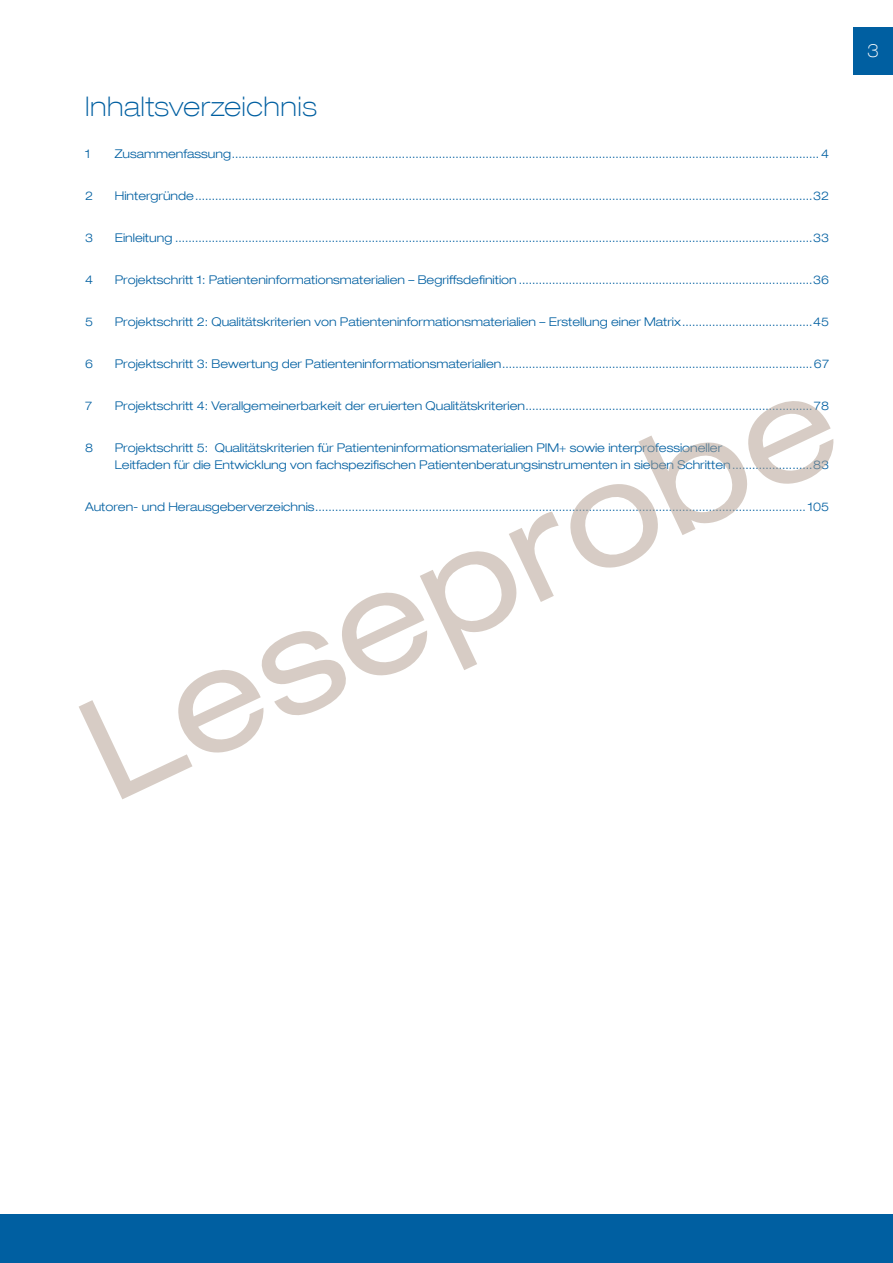
<style>
.page{position:relative;width:893px;height:1263px;background:#fff}
.page>*{position:absolute;margin:0;border:0;box-sizing:border-box;transform-origin:0 0}
.t1{font:100 expanded 27px "Helvetica Neue LT Com";letter-spacing:.02em;color:#005fa1}
.t2{font:100 expanded 18px "Helvetica Neue LT Com";color:#fff}
.t3{font:300 expanded 12px/16.5px "Helvetica Neue LT Com";color:#005fa1}
</style>
<div class="page">
<div style="left:853px;top:27px;width:40px;height:47px;background:#005fa1"></div>
<div style="left:0;top:1214px;width:893px;height:49px;background:#005fa1"></div>
<svg style="left:79px;top:401px;width:755px;height:398px"></svg>
<h1 class="t1" style="left:85px;top:90px;width:233px">Inhaltsverzeichnis</h1>
<p class="t3" style="left:85px;top:146px;width:7px">1</p>
<p class="t3" style="left:115px;top:146px;width:716px">Zusammenfassung................................................................................................................................................................................ 4</p>
<p class="t3" style="left:85px;top:188px;width:10px">2</p>
<p class="t3" style="left:115px;top:188px;width:716px">Hintergründe.........................................................................................................................................................................................32</p>
<p class="t3" style="left:85px;top:230px;width:10px">3</p>
<p class="t3" style="left:115px;top:230px;width:716px">Einleitung ...............................................................................................................................................................................................33</p>
<p class="t3" style="left:85px;top:272px;width:10px">4</p>
<p class="t3" style="left:115px;top:272px;width:716px">Projektschritt 1: Patienteninformationsmaterialien – Begriffsdefinition ........................................................................................36</p>
<p class="t3" style="left:85px;top:314px;width:10px">5</p>
<p class="t3" style="left:115px;top:314px;width:716px">Projektschritt 2: Qualitätskriterien von Patienteninformationsmaterialien – Erstellung einer Matrix.......................................45</p>
<p class="t3" style="left:85px;top:356px;width:10px">6</p>
<p class="t3" style="left:115px;top:356px;width:716px">Projektschritt 3: Bewertung der Patienteninformationsmaterialien.............................................................................................67</p>
<p class="t3" style="left:85px;top:398px;width:9px">7</p>
<p class="t3" style="left:115px;top:398px;width:716px">Projektschritt 4: Verallgemeinerbarkeit der eruierten Qualitätskriterien......................................................................................78</p>
<p class="t3" style="left:85px;top:440px;width:10px">8</p>
<p class="t3" style="left:115px;top:440px;width:716px">Projektschritt 5: Qualitätskriterien für Patienteninformationsmaterialien PIM+ sowie interprofessioneller<br>Leitfaden für die Entwicklung von fachspezifischen Patientenberatungsinstrumenten in sieben Schritten........................83</p>
<p class="t3" style="left:85px;top:498px;width:745px">Autoren- und Herausgeberverzeichnis................................................................................................................................................... 105</p>
<h2 class="t2" style="left:867px;top:40px;width:13px">3</h2>
</div>
